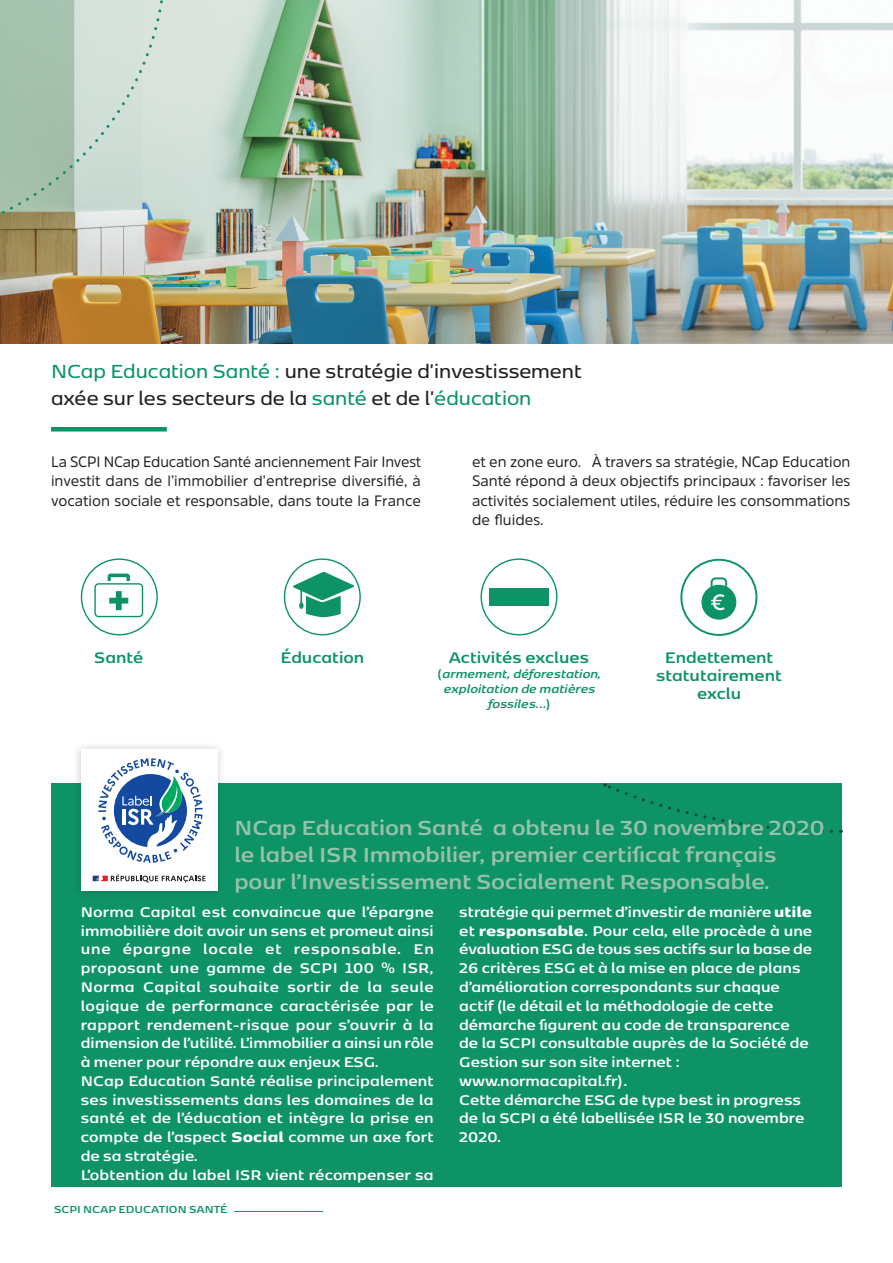
<style>
.page{position:relative;width:893px;height:1263px;background:#fff}
.page>*{position:absolute;margin:0;border:0;box-sizing:border-box;transform-origin:0 0}
.t1{font:700 24px/27px "Kobenhavn Sans";color:#97c1aa}
.t2{font:600 22.35px/26.7px "Kobenhavn Sans";color:#231f20}
.t3{font:700 18px/18px "Kobenhavn Sans";color:#0d9366;text-align:center}
.t4{font:700 16.5px/18.8px "Kobenhavn Sans";color:#fff;text-align:justify}
.t5{font:15px/19.5px "Amsi Pro";color:#231f20;text-align:justify}
.t6{font:italic 700 13.5px/15px "Kobenhavn Sans";color:#0d9366;text-align:center}
.t7{font:700 12px "Kobenhavn Sans";color:#0d9366}
.s1{color:#0d9366}
.s2{font-style:normal}
.s3{font-weight:900}
</style>
<div class="page">
<hr style="left:234px;top:1211px;width:89px;height:1px;background:#0d9366">
<div style="left:51px;top:783px;width:791px;height:403px;background:#0d9366"></div>
<img style="left:0;top:0;width:893px;height:343px">
<svg style="left:0;top:0;width:168px;height:243px;background:#bbccbd"></svg>
<hr style="left:51px;top:427px;width:116px;height:4px;background:#0d9366">
<div style="left:680px;top:559px;width:77px;height:77px;border:2px solid #0d9366;border-radius:50%"></div>
<div style="left:701px;top:585px;width:35px;height:35px;background:#0d9366;border-radius:50%"></div>
<svg style="left:710px;top:577px;width:18px;height:33px"></svg>
<svg style="left:605px;top:783px;width:228px;height:50px"></svg>
<div style="left:480px;top:558px;width:77px;height:77px;border:1px solid #0d9366;border-radius:50%"></div>
<div style="left:489px;top:588px;width:60px;height:17px;background:#0d9366"></div>
<div style="left:284px;top:558px;width:77px;height:77px;border:1px solid #0d9366;border-radius:50%"></div>
<svg style="left:293px;top:572px;width:61px;height:45px"></svg>
<div style="left:81px;top:558px;width:77px;height:77px;border:1px solid #0d9366;border-radius:50%"></div>
<svg style="left:109px;top:591px;width:19px;height:19px"></svg>
<div style="left:94px;top:583px;width:49px;height:34px;border:1px solid #0d9366;border-radius:4px"></div>
<svg style="left:108px;top:574px;width:22px;height:7px"></svg>
<div style="left:72px;top:741px;width:154px;height:159px;background:#231f20;opacity:.24"></div>
<div style="left:81px;top:749px;width:136px;height:142px;background:#fff"></div>
<svg style="left:93px;top:874px;width:112px;height:8px"></svg>
<svg style="left:98px;top:758px;width:105px;height:105px"></svg>
<p class="t2" style="left:51px;top:356px;width:532px"><span class="s1">NCap Education Santé :</span> une stratégie d'investissement axée sur les secteurs de la <span class="s1">santé</span> et de l'<span class="s1">éducation</span></p>
<p class="t5" style="left:51px;top:451px;width:372px">La SCPI NCap Education Santé anciennement Fair Invest investit dans de l’immobilier d’entreprise diversifié, à vocation sociale et responsable, dans toute la France</p>
<p class="t5" style="left:472px;top:451px;width:380px">et en zone euro. À travers sa stratégie, NCap Education Santé répond à deux objectifs principaux : favoriser les activités socialement utiles, réduire les consommations de fluides.</p>
<p class="t3" style="left:94px;top:647px;width:51px">Santé</p>
<p class="t3" style="left:281px;top:647px;width:85px">Éducation</p>
<p class="t3" style="left:449px;top:647px;width:142px">Activités exclues</p>
<p class="t6" style="left:437px;top:665px;width:165px"><span class="s2">(</span>armement, déforestation, exploitation de matières fossiles...<span class="s2">)</span></p>
<p class="t3" style="left:656px;top:647px;width:127px">Endettement statutairement exclu</p>
<p class="t1" style="left:234px;top:812px;width:592px">NCap Education Santé a obtenu le 30 novembre 2020</p>
<p class="t1" style="left:234px;top:839px;width:544px">le label ISR Immobilier, premier certificat français pour l’Investissement Socialement Responsable.</p>
<p class="t4" style="left:81px;top:901px;width:355px">Norma Capital est convaincue que l’épargne immobilière doit avoir un sens et promeut ainsi une épargne locale et responsable. En proposant une gamme de SCPI 100 % ISR, Norma Capital souhaite sortir de la seule logique de performance caractérisée par le rapport rendement-risque pour s’ouvrir à la dimension de l’utilité. L’immobilier a ainsi un rôle à mener pour répondre aux enjeux ESG.</p>
<p class="t4" style="left:81px;top:1070px;width:355px">NCap Education Santé réalise principalement ses investissements dans les domaines de la santé et de l’éducation et intègre la prise en compte de l’aspect <span class="s3">Social</span> comme un axe fort de sa stratégie.</p>
<p class="t4" style="left:81px;top:1164px;width:354px">L’obtention du label ISR vient récompenser sa</p>
<p class="t7" style="left:54px;top:1200px;width:175px">SCPI NCAP EDUCATION SANTÉ</p>
<p class="t4" style="left:459px;top:901px;width:354px">stratégie qui permet d’investir de manière <span class="s3">utile </span>et <span class="s3">responsable</span>. Pour cela, elle procède à une évaluation ESG de tous ses actifs sur la base de 26 critères ESG et à la mise en place de plans</p>
<p class="t4" style="left:459px;top:976px;width:322px">d’amélioration correspondants sur chaque</p>
<p class="t4" style="left:459px;top:995px;width:316px">actif (le détail et la méthodologie de cette</p>
<p class="t4" style="left:459px;top:1014px;width:332px">démarche figurent au code de transparence</p>
<p class="t4" style="left:459px;top:1032px;width:351px">de la SCPI consultable auprès de la Société de</p>
<p class="t4" style="left:459px;top:1051px;width:222px">Gestion sur son site internet :</p>
<p class="t4" style="left:459px;top:1070px;width:170px">www.normacapital.fr).</p>
<p class="t4" style="left:459px;top:1089px;width:343px">Cette démarche ESG de type best in progress</p>
<p class="t4" style="left:459px;top:1107px;width:347px">de la SCPI a été labellisée ISR le 30 novembre</p>
<p class="t4" style="left:459px;top:1126px;width:44px">2020.</p>
</div>
